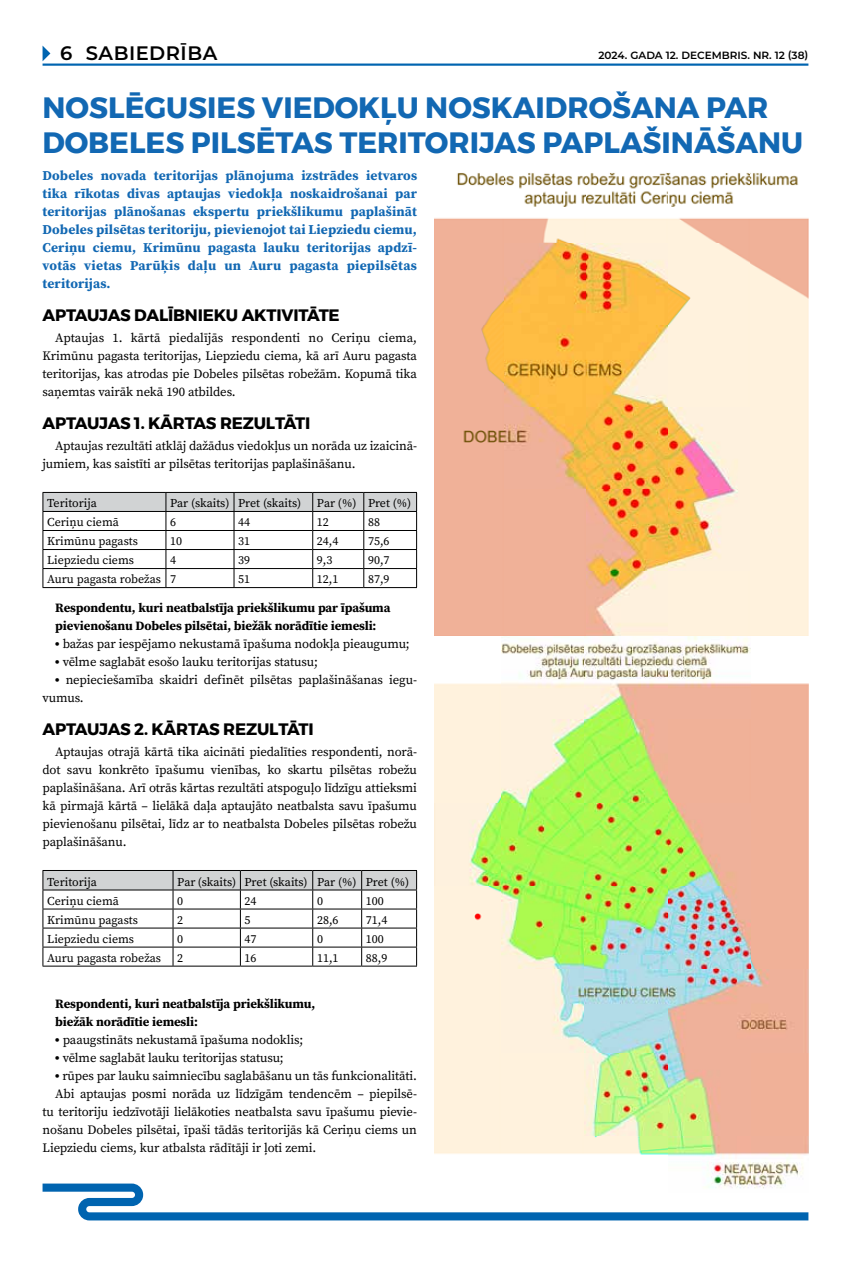
<style>
.page{position:relative;width:851px;height:1263px;background:#fff}
.page>*{position:absolute;margin:0;border:0;box-sizing:border-box;transform-origin:0 0}
.t1{font:700 29.4px/35.2px "Montserrat";color:#1268b3}
.t2{font:600 19.5px "Montserrat";letter-spacing:.025em;color:#000}
.t3{font:700 16.5px "Montserrat";letter-spacing:-.01em;color:#000}
.t4{font:700 13.5px/18px "Source Serif Pro";letter-spacing:.02em;color:#1268b3;text-align:justify}
.t5{font:12.75px/18px "Source Serif Pro";letter-spacing:-.01em;color:#000;text-align:justify}
.t6{font:700 12.75px/18px "Source Serif Pro";letter-spacing:-.01em;color:#000}
.t7{font:12px "Source Serif Pro";color:#000}
.t8{font:600 10.5px "Montserrat";color:#000}
.s1{font-weight:900}
</style>
<div class="page">
<hr style="left:43px;top:64px;width:765px;height:2px;background:#0064b0">
<svg style="left:43px;top:46px;width:7px;height:15px"></svg>
<svg style="left:43px;top:1183px;width:765px;height:37px"></svg>
<hr style="left:43px;top:587px;width:123px;height:1px;background:#000">
<hr style="left:166px;top:587px;width:68px;height:1px;background:#000">
<hr style="left:234px;top:587px;width:79px;height:1px;background:#000">
<hr style="left:313px;top:587px;width:51px;height:1px;background:#000">
<hr style="left:364px;top:587px;width:53px;height:1px;background:#000">
<svg style="left:43px;top:492px;width:374px;height:95px"></svg>
<hr style="left:43px;top:511px;width:123px;height:1px;background:#000">
<hr style="left:166px;top:511px;width:68px;height:1px;background:#000">
<hr style="left:234px;top:511px;width:79px;height:1px;background:#000">
<hr style="left:313px;top:511px;width:51px;height:1px;background:#000">
<hr style="left:364px;top:511px;width:53px;height:1px;background:#000">
<svg style="left:43px;top:870px;width:374px;height:96px"></svg>
<hr style="left:43px;top:966px;width:130px;height:1px;background:#000">
<hr style="left:173px;top:966px;width:67px;height:1px;background:#000">
<hr style="left:240px;top:966px;width:73px;height:1px;background:#000">
<hr style="left:313px;top:966px;width:48px;height:1px;background:#000">
<hr style="left:361px;top:966px;width:56px;height:1px;background:#000">
<img style="left:434px;top:173px;width:374px;height:1019px">
<h2 class="t2" style="left:60px;top:39px;width:159px">6 SABIEDRĪBA</h2>
<p class="t8" style="left:598px;top:47px;width:211px">2024. GADA 12. DECEMBRIS. NR. 12 (38)</p>
<h1 class="t1" style="left:43px;top:90px;width:762px">NOSLĒGUSIES VIEDOKĻU NOSKAIDROŠANA PAR<br>DOBELES PILSĒTAS TERITORIJAS PAPLAŠINĀŠANU</h1>
<p class="t4" style="left:43px;top:166px;width:376px">Dobeles novada teritorijas plānojuma izstrādes ietvaros tika rīkotas divas aptaujas viedokļa noskaidrošanai par teritorijas plānošanas ekspertu priekšlikumu paplašināt Dobeles pilsētas teritoriju, pievienojot tai Liepziedu ciemu, Ceriņu ciemu, Krimūnu pagasta lauku teritorijas apdzī&shy;votās vietas Parūķis daļu un Auru pagasta piepilsētas teritorijas.</p>
<p class="t3" style="left:43px;top:302px;width:299px">APTAUJAS DALĪBNIEKU AKTIVITĀTE</p>
<p class="t5" style="left:43px;top:329px;width:376px;text-indent:13px">Aptaujas 1. kārtā piedalījās respondenti no Ceriņu ciema, Krimūnu pagasta teritorijas, Liepziedu ciema, kā arī Auru pagasta teritorijas, kas atrodas pie Dobeles pilsētas robežām. Kopumā tika saņemtas vairāk nekā 190 atbildes.</p>
<p class="t3" style="left:43px;top:410px;width:269px">APTAUJAS 1. KĀRTAS REZULTĀTI</p>
<p class="t5" style="left:43px;top:437px;width:376px;text-indent:13px">Aptaujas rezultāti atklāj dažādus viedokļus un norāda uz izaicinā&shy;jumiem, kas saistīti ar pilsētas teritorijas paplašināšanu.</p>
<p class="t7" style="left:47px;top:495px;width:51px">Teritorija</p>
<p class="t7" style="left:170px;top:495px;width:132px">Par (skaits) Pret (skaits)</p>
<p class="t7" style="left:317px;top:495px;width:96px">Par (%) Pret (%)</p>
<p class="t7" style="left:47px;top:514px;width:73px">Ceriņu ciemā</p>
<p class="t7" style="left:170px;top:514px;width:7px">6</p>
<p class="t7" style="left:238px;top:514px;width:13px">44</p>
<p class="t7" style="left:317px;top:514px;width:13px">12</p>
<p class="t7" style="left:368px;top:514px;width:13px">88</p>
<p class="t7" style="left:47px;top:533px;width:92px">Krimūnu pagasts</p>
<p class="t7" style="left:170px;top:533px;width:13px">10</p>
<p class="t7" style="left:238px;top:533px;width:13px">31</p>
<p class="t7" style="left:317px;top:533px;width:23px">24,4</p>
<p class="t7" style="left:368px;top:533px;width:23px">75,6</p>
<p class="t7" style="left:47px;top:552px;width:88px">Liepziedu ciems</p>
<p class="t7" style="left:170px;top:552px;width:7px">4</p>
<p class="t7" style="left:238px;top:552px;width:13px">39</p>
<p class="t7" style="left:317px;top:552px;width:17px">9,3</p>
<p class="t7" style="left:368px;top:552px;width:23px">90,7</p>
<p class="t7" style="left:47px;top:571px;width:130px">Auru pagasta robežas 7</p>
<p class="t7" style="left:238px;top:571px;width:13px">51</p>
<p class="t7" style="left:317px;top:571px;width:23px">12,1</p>
<p class="t7" style="left:368px;top:571px;width:23px">87,9</p>
<p class="t6" style="left:55px;top:599px;width:336px">Respondentu, kuri neatbalstīja priekšlikumu par īpašuma pievienošanu Dobeles pilsētai, biežāk norādītie iemesli:</p>
<p class="t5" style="left:55px;top:635px;width:356px"><span class="s1">•</span> bažas par iespējamo nekustamā īpašuma nodokļa pieaugumu;</p>
<p class="t5" style="left:55px;top:653px;width:264px"><span class="s1">•</span> vēlme saglabāt esošo lauku teritorijas statusu;</p>
<p class="t5" style="left:43px;top:671px;width:376px;text-indent:13px"><span class="s1">•</span> nepieciešamība skaidri definēt pilsētas paplašināšanas iegu&shy;vumus.</p>
<p class="t3" style="left:43px;top:716px;width:273px">APTAUJAS 2. KĀRTAS REZULTĀTI</p>
<p class="t5" style="left:43px;top:743px;width:376px;text-indent:13px">Aptaujas otrajā kārtā tika aicināti piedalīties respondenti, norā&shy;dot savu konkrēto īpašumu vienības, ko skartu pilsētas robežu paplašināšana. Arī otrās kārtas rezultāti atspoguļo līdzīgu attieksmi kā pirmajā kārtā – lielākā daļa aptaujāto neatbalsta savu īpašumu pievienošanu pilsētai, līdz ar to neatbalsta Dobeles pilsētas robežu paplašināšanu.</p>
<p class="t7" style="left:47px;top:874px;width:51px">Teritorija</p>
<p class="t7" style="left:177px;top:874px;width:233px">Par (skaits) Pret (skaits) Par (%) Pret (%)</p>
<p class="t7" style="left:47px;top:893px;width:73px">Ceriņu ciemā</p>
<p class="t7" style="left:177px;top:893px;width:7px">0</p>
<p class="t7" style="left:244px;top:893px;width:13px">24</p>
<p class="t7" style="left:317px;top:893px;width:7px">0</p>
<p class="t7" style="left:366px;top:893px;width:19px">100</p>
<p class="t7" style="left:47px;top:912px;width:92px">Krimūnu pagasts</p>
<p class="t7" style="left:177px;top:912px;width:7px">2</p>
<p class="t7" style="left:244px;top:912px;width:7px">5</p>
<p class="t7" style="left:317px;top:912px;width:23px">28,6</p>
<p class="t7" style="left:366px;top:912px;width:23px">71,4</p>
<p class="t7" style="left:47px;top:931px;width:88px">Liepziedu ciems</p>
<p class="t7" style="left:177px;top:931px;width:7px">0</p>
<p class="t7" style="left:244px;top:931px;width:13px">47</p>
<p class="t7" style="left:317px;top:931px;width:7px">0</p>
<p class="t7" style="left:366px;top:931px;width:19px">100</p>
<p class="t7" style="left:47px;top:950px;width:115px">Auru pagasta robežas</p>
<p class="t7" style="left:177px;top:950px;width:7px">2</p>
<p class="t7" style="left:244px;top:950px;width:13px">16</p>
<p class="t7" style="left:317px;top:950px;width:23px">11,1</p>
<p class="t7" style="left:366px;top:950px;width:23px">88,9</p>
<p class="t6" style="left:55px;top:995px;width:261px">Respondenti, kuri neatbalstīja priekšlikumu, biežāk norādītie iemesli:</p>
<p class="t5" style="left:55px;top:1031px;width:249px"><span class="s1">•</span> paaugstināts nekustamā īpašuma nodoklis;</p>
<p class="t5" style="left:55px;top:1049px;width:230px"><span class="s1">•</span> vēlme saglabāt lauku teritorijas statusu;</p>
<p class="t5" style="left:55px;top:1067px;width:363px"><span class="s1">•</span> rūpes par lauku saimniecību saglabāšanu un tās funkcionalitāti.</p>
<p class="t5" style="left:55px;top:1085px;width:363px">Abi aptaujas posmi norāda uz līdzīgām tendencēm – piepilsē-</p>
<p class="t5" style="left:43px;top:1103px;width:376px">tu teritoriju iedzīvotāji lielākoties neatbalsta savu īpašumu pievie-</p>
<p class="t5" style="left:43px;top:1121px;width:376px">nošanu Dobeles pilsētai, īpaši tādās teritorijās kā Ceriņu ciems un</p>
<p class="t5" style="left:43px;top:1139px;width:275px">Liepziedu ciems, kur atbalsta rādītāji ir ļoti zemi.</p>
</div>
